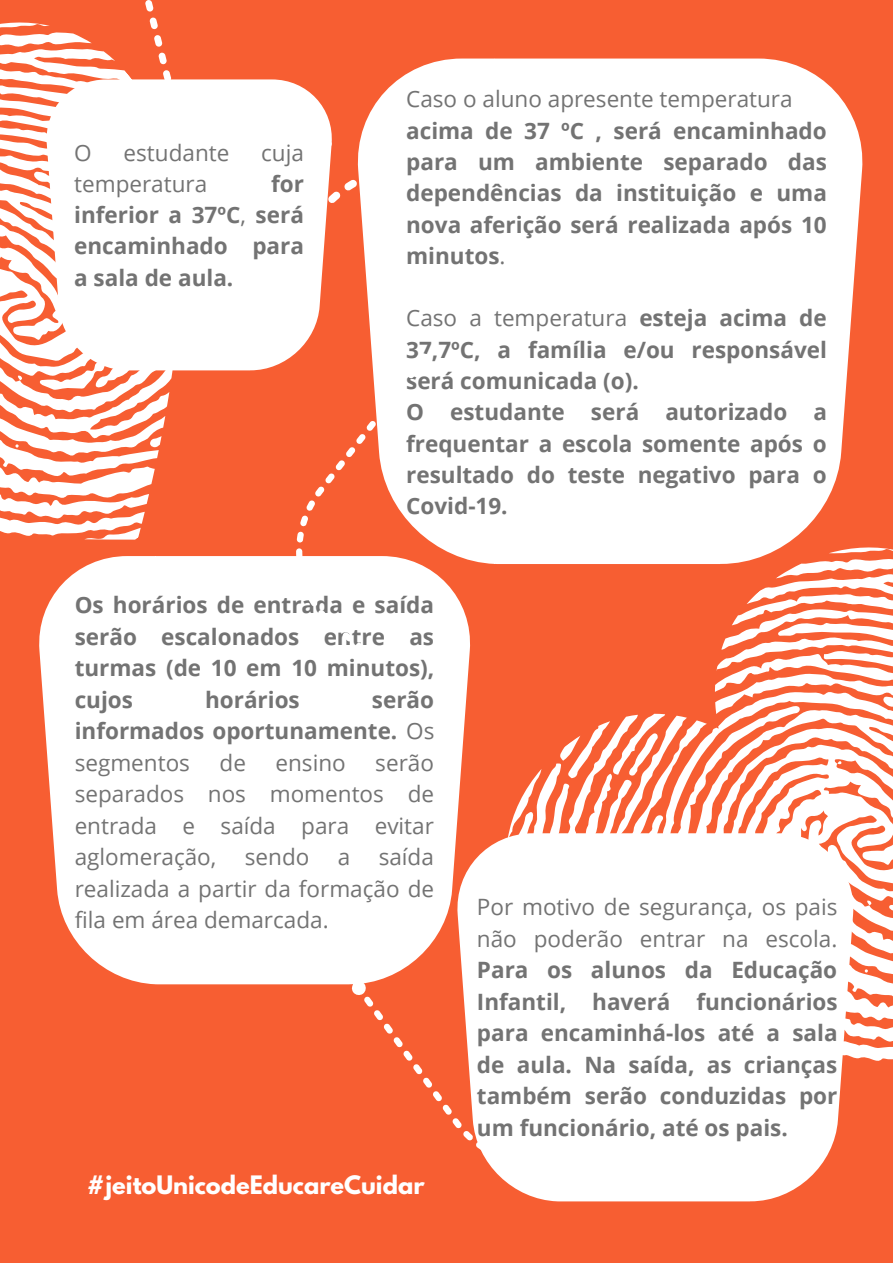
<style>
.page{position:relative;width:893px;height:1263px;background:#f75e32}
.page>*{position:absolute;margin:0;border:0;box-sizing:border-box;transform-origin:0 0}
.t1{font:700 22.5px/31.5px "Open Sans";color:#737373;text-align:justify}
.t2{font:22.5px/31.5px "Open Sans";color:#737373;text-align:justify}
.t3{font:700 22.5px "League Spartan";color:#fff}
.s1{font-weight:400}
</style>
<div class="page">
<div style="left:41px;top:643px;width:416px;height:341px;background:#fff"></div>
<svg style="left:278px;top:192px;width:56px;height:173px"></svg>
<div style="left:354px;top:59px;width:509px;height:429px;background:#fff"></div>
<svg style="left:457px;top:488px;width:436px;height:563px"></svg>
<svg style="left:278px;top:367px;width:230px;height:276px;fill:#fff"></svg>
<svg style="left:355px;top:641px;width:10px;height:11px"></svg>
<svg style="left:413px;top:350px;width:20px;height:20px"></svg>
<div style="left:454px;top:833px;width:402px;height:368px;background:#fff"></div>
<svg style="left:363px;top:928px;width:248px;height:274px;fill:#fff"></svg>
<svg style="left:612px;top:1122px;width:10px;height:10px"></svg>
<svg style="left:349px;top:978px;width:19px;height:20px"></svg>
<svg style="left:39px;top:300px;width:239px;height:382px;fill:#fff"></svg>
<svg style="left:0;top:300px;width:185px;height:268px;fill:#fff"></svg>
<svg style="left:84px;top:507px;width:61px;height:58px"></svg>
<svg style="left:14px;top:443px;width:6px;height:6px"></svg>
<svg style="left:147px;top:433px;width:18px;height:17px"></svg>
<svg style="left:17px;top:374px;width:6px;height:7px"></svg>
<svg style="left:0;top:0;width:332px;height:300px"></svg>
<p class="t2" style="left:74px;top:136px;width:19px">O</p>
<p class="t2" style="left:124px;top:136px;width:107px">estudante</p>
<p class="t2" style="left:261px;top:136px;width:44px">cuja</p>
<p class="t2" style="left:74px;top:167px;width:135px">temperatura</p>
<p class="t1" style="left:74px;top:168px;width:231px;line-height:31.2px;text-indent:197px">for inferior a 37ºC<span class="s1">,</span> será encaminhado para a sala de aula.</p>
<p class="t2" style="left:406px;top:83px;width:388px">Caso o aluno apresente temperatura</p>
<p class="t1" style="left:406px;top:114px;width:422px;line-height:31.3px">acima de 37 ºC , será encaminhado para um ambiente separado das dependências da instituição e uma nova aferição será realizada após 10 minutos<span class="s1">.</span></p>
<p class="t1" style="left:406px;top:302px;width:422px;line-height:31.3px"><span class="s1">Caso a temperatura</span> esteja acima de 37,7ºC, a família e/ou responsável será comunicada (o).</p>
<p class="t1" style="left:406px;top:396px;width:422px;line-height:31.3px">O estudante será autorizado a frequentar a escola somente após o resultado do teste negativo para o Covid-19.</p>
<p class="t1" style="left:75px;top:589px;width:361px">Os horários de entrada e saída serão escalonados entre as turmas (de 10 em 10 minutos), cujos</p>
<p class="t1" style="left:205px;top:683px;width:96px">horários</p>
<p class="t1" style="left:75px;top:683px;width:361px;text-indent:297px">serão informados oportunamente. <span class="s1">Os segmentos</span></p>
<p class="t2" style="left:220px;top:746px;width:28px">de</p>
<p class="t2" style="left:275px;top:746px;width:72px">ensino</p>
<p class="t2" style="left:75px;top:746px;width:361px;text-indent:301px">serão separados nos momentos de entrada e saída para evitar aglomeração,</p>
<p class="t2" style="left:75px;top:841px;width:361px;text-indent:304px">saída realizada a partir da formação de fila em área demarcada.</p>
<p class="t2" style="left:245px;top:841px;width:66px">sendo</p>
<p class="t2" style="left:338px;top:841px;width:14px">a</p>
<p class="t3" style="left:87px;top:1173px;width:339px">#jeitoUnicodeEducareCuidar</p>
<p class="t1" style="left:477px;top:891px;width:362px"><span class="s1">Por motivo de segurança, os pais não poderão entrar na escola.<br></span>Para os alunos da Educação Infantil, haverá funcionários para encaminhá-los até a sala de aula. Na saída, as crianças também serão conduzidas por um funcionário, até os pais.</p>
</div>
